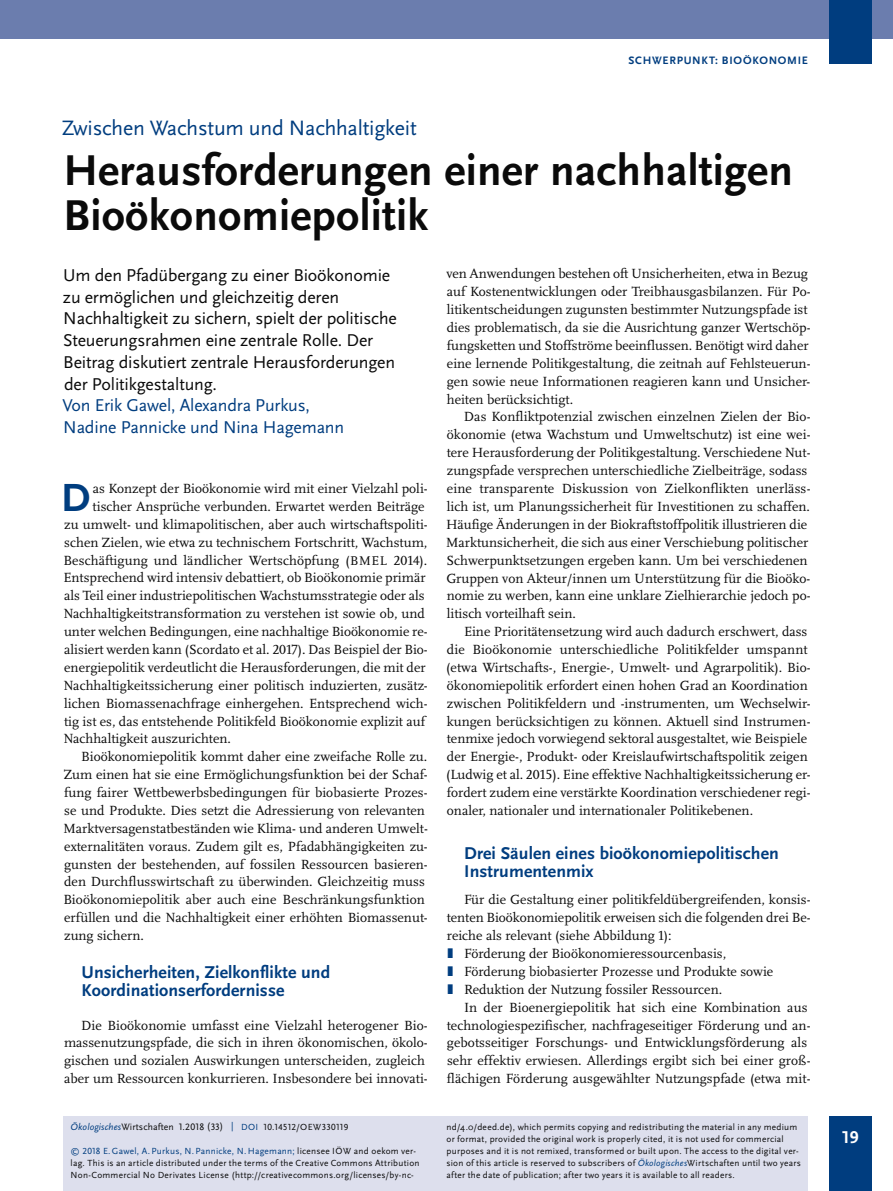
<style>
.page{position:relative;width:893px;height:1191px;background:#fff}
.page>*{position:absolute;margin:0;border:0;box-sizing:border-box;transform-origin:0 0}
.t1{font:700 45px/45px "Scala Sans Pro";letter-spacing:.005em;color:#0a0a0a}
.t2{font:700 40.95px "Scala Sans Pro";color:#003d7f}
.t3{font:21.75px "Scala Sans Pro";letter-spacing:-.01em;color:#003d7f}
.t4{font:17.85px/21.8px "Scala Sans Pro";letter-spacing:-.01em;color:#0a0a0a}
.t5{font:700 17.85px/17.9px "Scala Sans Pro";letter-spacing:.005em;color:#003d7f}
.t6{font:17.85px/21.8px "Scala Sans Pro";letter-spacing:-.01em;color:#003d7f}
.t7{font:700 17.85px "Scala Sans Pro";color:#fff}
.t8{font:13.8px/17.9px "Scala Pro";color:#0a0a0a}
.t9{font:700 11.25px "Scala Sans Pro";letter-spacing:.065em;color:#003d7f}
.t10{font:10.5px "Scala Sans Pro";color:#0a0a0a}
.t11{font:9.75px "Scala Sans Pro";letter-spacing:.01em;color:#0a0a0a}
.t12{font:9.3px/12px "Scala Sans Pro";letter-spacing:.025em;color:#0a0a0a}
.s1{font-size:13.2px}
.s2{font-style:italic;color:#003d7f}
.s3{color:#003d7f}
.s4{font-size:9.3px;color:#003d7f}
.s5{font-size:9.3px}
</style>
<div class="page">
<div style="left:0;top:0;width:893px;height:38px;background:#6b7dae"></div>
<div style="left:829px;top:0;width:43px;height:64px;background:#003d7f"></div>
<div style="left:829px;top:1116px;width:43px;height:74px;background:#003d7f"></div>
<div style="left:64px;top:1116px;width:744px;height:74px;background:#dddfed"></div>
<p class="t9" style="left:628px;top:56px;width:181px">SCHWERPUNKT: BIOÖKONOMIE</p>
<h3 class="t3" style="left:62px;top:120px;width:356px">Zwischen Wachstum und Nachhaltigkeit</h3>
<h1 class="t1" style="left:63px;top:151px;width:731px">Herausforderungen einer nachhaltigen<br>Bioökonomiepolitik</h1>
<p class="t4" style="left:63px;top:266px;width:335px">Um den Pfadübergang zu einer Bioökonomie zu ermöglichen und gleichzeitig deren Nachhaltigkeit zu sichern, spielt der politische Steuerungsrahmen eine zentrale Rolle. Der Beitrag diskutiert zentrale Herausforderungen der Politikgestaltung.</p>
<p class="t6" style="left:62px;top:396px;width:283px">Von Erik Gawel, Alexandra Purkus,<br>Nadine Pannicke und Nina Hagemann</p>
<p class="t8" style="left:446px;top:266px;width:366px">ven Anwendungen bestehen oft Unsicherheiten, etwa in Bezug auf Kostenentwicklungen oder Treibhausgasbilanzen. Für Po&shy;litikentscheidungen zugunsten bestimmter Nutzungspfade ist dies problematisch, da sie die Ausrichtung ganzer Wertschöp&shy;fungsketten und Stoffströme beeinflussen. Benötigt wird daher eine lernende Politikgestaltung, die zeitnah auf Fehlsteuerun&shy;gen sowie neue Informationen reagieren kann und Unsicher&shy;heiten berücksichtigt.</p>
<p class="t8" style="left:446px;top:409px;width:366px;text-indent:18px">Das Konfliktpotenzial zwischen einzelnen Zielen der Bio&shy;ökonomie (etwa Wachstum und Umweltschutz) ist eine wei&shy;tere Herausforderung der Politikgestaltung. Verschiedene Nut&shy;zungspfade versprechen unterschiedliche Zielbeiträge, sodass eine transparente Diskussion von Zielkonflikten unerläss&shy;lich ist, um Planungssicherheit für Investitionen zu schaffen.<br>Häufige Änderungen in der Biokraftstoffpolitik illustrieren die Marktunsicherheit, die sich aus einer Verschiebung politischer Schwerpunktsetzungen ergeben kann. Um bei verschiedenen Gruppen von Akteur/innen um Unterstützung für die Bioöko&shy;nomie zu werben, kann eine unklare Zielhierarchie jedoch po&shy;litisch vorteilhaft sein.</p>
<p class="t8" style="left:446px;top:623px;width:366px;text-indent:18px">Eine Prioritätensetzung wird auch dadurch erschwert, dass die Bioökonomie unterschiedliche Politikfelder umspannt (etwa Wirtschafts-, Energie-, Umwelt- und Agrarpolitik). Bio&shy;ökonomiepolitik erfordert einen hohen Grad an Koordination zwischen Politikfeldern und -instrumenten, um Wechselwir&shy;kungen berücksichtigen zu können. Aktuell sind Instrumen&shy;tenmixe jedoch vorwiegend sektoral ausgestaltet, wie Beispiele der Energie-, Produkt- oder Kreislaufwirtschaftspolitik zeigen (Ludwig et al. 2015). Eine effektive Nachhaltigkeitssicherung er&shy;fordert zudem eine verstärkte Koordination verschiedener regi&shy;onaler, nationaler und internationaler Politikebenen.</p>
<p class="t5" style="left:464px;top:845px;width:316px">Drei Säulen eines bioökonomiepolitischen<br>Instrumentenmix</p>
<p class="t8" style="left:464px;top:892px;width:348px">Für die Gestaltung einer politikfeldübergreifenden, konsis-</p>
<p class="t8" style="left:447px;top:909px;width:365px">tenten Bioökonomiepolitik erweisen sich die folgenden drei Be-</p>
<p class="t8" style="left:447px;top:927px;width:226px">reiche als relevant (siehe Abbildung 1):</p>
<p class="t8" style="left:464px;top:945px;width:264px">Förderung der Bioökonomieressourcenbasis,</p>
<p class="t8" style="left:464px;top:963px;width:311px">Förderung biobasierter Prozesse und Produkte sowie</p>
<p class="t8" style="left:464px;top:981px;width:260px">Reduktion der Nutzung fossiler Ressourcen.</p>
<p class="t8" style="left:464px;top:999px;width:345px">In der Bioenergiepolitik hat sich eine Kombination aus</p>
<p class="t8" style="left:447px;top:1017px;width:365px">technologiespezifischer, nachfrageseitiger Förderung und an-</p>
<p class="t8" style="left:447px;top:1035px;width:362px">gebotsseitiger Forschungs- und Entwicklungsförderung als</p>
<p class="t8" style="left:447px;top:1052px;width:365px">sehr effektiv erwiesen. Allerdings ergibt sich bei einer groß-</p>
<p class="t8" style="left:447px;top:1070px;width:365px">flächigen Förderung ausgewählter Nutzungspfade (etwa mit-</p>
<h2 class="t2" style="left:61px;top:482px;width:31px">D</h2>
<p class="t8" style="left:93px;top:480px;width:336px">as Konzept der Bioökonomie wird mit einer Vielzahl poli-</p>
<p class="t8" style="left:93px;top:498px;width:334px">tischer Ansprüche verbunden. Erwartet werden Beiträge</p>
<p class="t8" style="left:64px;top:516px;width:365px">zu umwelt- und klimapolitischen, aber auch wirtschaftspoliti-</p>
<p class="t8" style="left:64px;top:534px;width:365px">schen Zielen, wie etwa zu technischem Fortschritt, Wachstum,</p>
<p class="t8" style="left:63px;top:552px;width:365px">Beschäftigung und ländlicher Wertschöpfung (<span class="s1">BMEL</span> 2014).</p>
<p class="t8" style="left:63px;top:570px;width:364px">Entsprechend wird intensiv debattiert, ob Bioökonomie primär</p>
<p class="t8" style="left:64px;top:588px;width:362px">als Teil einer industriepolitischen Wachstumsstrategie oder als</p>
<p class="t8" style="left:63px;top:605px;width:363px">Nachhaltigkeitstransformation zu verstehen ist sowie ob, und</p>
<p class="t8" style="left:64px;top:623px;width:365px">unter welchen Bedingungen, eine nachhaltige Bioökonomie re-</p>
<p class="t8" style="left:64px;top:641px;width:365px">alisiert werden kann (Scordato et al. 2017). Das Beispiel der Bio-</p>
<p class="t8" style="left:64px;top:659px;width:363px">energiepolitik verdeutlicht die Herausforderungen, die mit der</p>
<p class="t8" style="left:63px;top:677px;width:366px">Nachhaltigkeitssicherung einer politisch induzierten, zusätz-</p>
<p class="t8" style="left:64px;top:695px;width:365px">lichen Biomassenachfrage einhergehen. Entsprechend wich-</p>
<p class="t8" style="left:64px;top:713px;width:363px">tig ist es, das entstehende Politikfeld Bioökonomie explizit auf</p>
<p class="t8" style="left:63px;top:731px;width:169px">Nachhaltigkeit auszurichten.</p>
<p class="t8" style="left:81px;top:749px;width:348px">Bioökonomiepolitik kommt daher eine zweifache Rolle zu.</p>
<p class="t8" style="left:63px;top:766px;width:366px">Zum einen hat sie eine Ermöglichungsfunktion bei der Schaf-</p>
<p class="t8" style="left:64px;top:784px;width:365px">fung fairer Wettbewerbsbedingungen für biobasierte Prozes-</p>
<p class="t8" style="left:64px;top:802px;width:362px">se und Produkte. Dies setzt die Adressierung von relevanten</p>
<p class="t8" style="left:64px;top:820px;width:366px">Marktversagenstatbeständen wie Klima- und anderen Umwelt-</p>
<p class="t8" style="left:64px;top:838px;width:365px">externalitäten voraus. Zudem gilt es, Pfadabhängigkeiten zu-</p>
<p class="t8" style="left:64px;top:856px;width:365px">gunsten der bestehenden, auf fossilen Ressourcen basieren-</p>
<p class="t8" style="left:64px;top:874px;width:362px">den Durchflusswirtschaft zu überwinden. Gleichzeitig muss</p>
<p class="t8" style="left:63px;top:892px;width:363px">Bioökonomiepolitik aber auch eine Beschränkungsfunktion</p>
<p class="t8" style="left:64px;top:909px;width:365px">erfüllen und die Nachhaltigkeit einer erhöhten Biomassenut-</p>
<p class="t8" style="left:64px;top:927px;width:81px">zung sichern.</p>
<p class="t5" style="left:81px;top:965px;width:250px">Unsicherheiten, Zielkonflikte und<br>Koordinationserfordernisse</p>
<p class="t8" style="left:64px;top:1017px;width:365px;text-indent:17px">Die Bioökonomie umfasst eine Vielzahl heterogener Bio&shy;massenutzungspfade, die sich in ihren ökonomischen, ökolo&shy;gischen und sozialen Auswirkungen unterscheiden, zugleich aber um Ressourcen konkurrieren. Insbesondere bei innovati-</p>
<p class="t11" style="left:71px;top:1123px;width:279px"><span class="s2">Ökologisches</span>Wirtschaften 1.2018 (33) <span class="s3">|</span> <span class="s4">DOI</span> <span class="s5">10.14512/OEW330119</span></p>
<p class="t12" style="left:71px;top:1145px;width:350px"><span class="s3">© 2018 E. Gawel, A. Purkus, N. Pannicke, N. Hagemann;</span> licensee IÖW and oekom ver&shy;lag. This is an article distributed under the terms of the Creative Commons Attribution<br>Non-Commercial No Derivates License (http://creativecommons.org/licenses/by-nc-</p>
<p class="t12" style="left:446px;top:1121px;width:356px">nd/4.0/deed.de), which permits copying and redistributing the material in any medium or format, provided the original work is properly cited, it is not used for commercial purposes and it is not remixed, transformed or built upon. The access to the digital ver&shy;sion of this article is reserved to subscribers of <span class="s2">Ökologisches</span>Wirtschaften until two years after the date of publication; after two years it is available to all readers.</p>
<p class="t10" style="left:645px;top:1135px;width:165px"><span class="s2">Ökologisches</span>Wirtschaften 1.2018 (33)</p>
<p class="t7" style="left:842px;top:1130px;width:18px">19</p>
</div>
